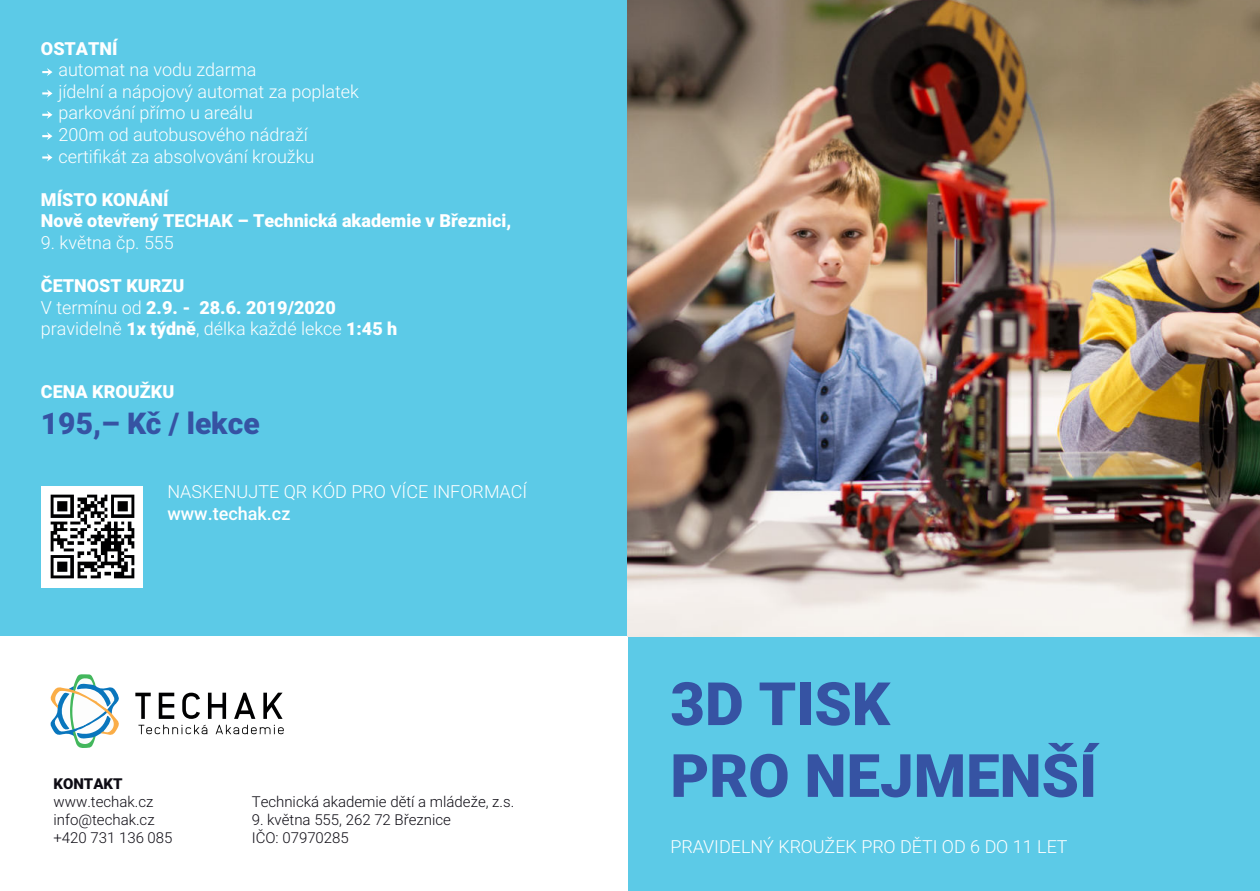
<style>
.page{position:relative;width:1260px;height:891px;background:#5ccae7}
.page>*{position:absolute;margin:0;border:0;box-sizing:border-box;transform-origin:0 0}
.t1{font:900 59.85px/71.8px "Roboto";color:#3653a3}
.t2{font:900 30px "Roboto";color:#3653a3}
.t3{font:300 18px/21.6px "Roboto";color:#fff}
.t4{font:900 18px/21.6px "Roboto";color:#fff}
.t5{font:500 18px "Roboto";color:#fff}
.t6{font:300 15px/18px "Roboto";color:#0e0c14}
.t7{font:900 15px "Roboto";color:#0e0c14}
.s1{font-weight:300}
</style>
<div class="page">
<div style="left:0;top:636px;width:628px;height:255px;background:#fff"></div>
<img style="left:628px;top:0;width:632px;height:636px">
<svg style="left:50px;top:674px;width:69px;height:74px"></svg>
<svg style="left:135px;top:693px;width:16px;height:26px"></svg>
<svg style="left:159px;top:693px;width:15px;height:26px"></svg>
<svg style="left:182px;top:693px;width:18px;height:26px"></svg>
<svg style="left:208px;top:693px;width:18px;height:26px"></svg>
<svg style="left:234px;top:693px;width:21px;height:26px"></svg>
<svg style="left:263px;top:693px;width:20px;height:26px"></svg>
<svg style="left:138px;top:725px;width:69px;height:9px"></svg>
<svg style="left:216px;top:725px;width:68px;height:9px"></svg>
<svg style="left:42px;top:68px;width:10px;height:8px"></svg>
<svg style="left:42px;top:89px;width:10px;height:8px"></svg>
<svg style="left:42px;top:111px;width:10px;height:8px"></svg>
<svg style="left:42px;top:132px;width:10px;height:8px"></svg>
<svg style="left:42px;top:153px;width:10px;height:9px"></svg>
<div style="left:42px;top:486px;width:101px;height:101px;background:#fff"></div>
<img style="left:50px;top:494px;width:85px;height:85px">
<p class="t4" style="left:41px;top:39px;width:78px">OSTATNÍ</p>
<p class="t3" style="left:58px;top:58px;width:302px">automat na vodu zdarma<br>jídelní a nápojový automat za poplatek parkování přímo u areálu<br>200m od autobusového nádraží certifikát za absolvování kroužku</p>
<p class="t4" style="left:41px;top:190px;width:472px">MÍSTO KONÁNÍ<br>Nově otevřený TECHAK – Technická akademie v Březnici,</p>
<p class="t3" style="left:41px;top:231px;width:134px">9. května čp. 555</p>
<p class="t4" style="left:41px;top:274px;width:358px">ČETNOST KURZU<br><span class="s1">V termínu od</span> 2.9. - 28.6. 2019/2020 <span class="s1">pravidelně</span> 1x týdně<span class="s1">, délka každé lekce</span> 1:45 h</p>
<p class="t4" style="left:41px;top:380px;width:135px">CENA KROUŽKU</p>
<h2 class="t2" style="left:41px;top:411px;width:220px">195,– Kč / lekce</h2>
<p class="t3" style="left:168px;top:480px;width:361px">NASKENUJTE QR KÓD PRO VÍCE INFORMACÍ</p>
<p class="t5" style="left:168px;top:503px;width:124px">www.techak.cz</p>
<p class="t7" style="left:53px;top:777px;width:71px">KONTAKT</p>
<p class="t6" style="left:53px;top:792px;width:121px">www.techak.cz info@techak.cz +420 731 136 085</p>
<p class="t6" style="left:252px;top:792px;width:264px">Technická akademie dětí a mládeže, z.s.</p>
<p class="t6" style="left:252px;top:810px;width:201px">9. května 555, 262 72 Březnice<br>IČO: 07970285</p>
<h1 class="t1" style="left:670px;top:672px;width:428px">3D TISK<br>PRO NEJMENŠÍ</h1>
<p class="t3" style="left:670px;top:836px;width:399px">PRAVIDELNÝ KROUŽEK PRO DĚTI OD 6 DO 11 LET</p>
</div>
